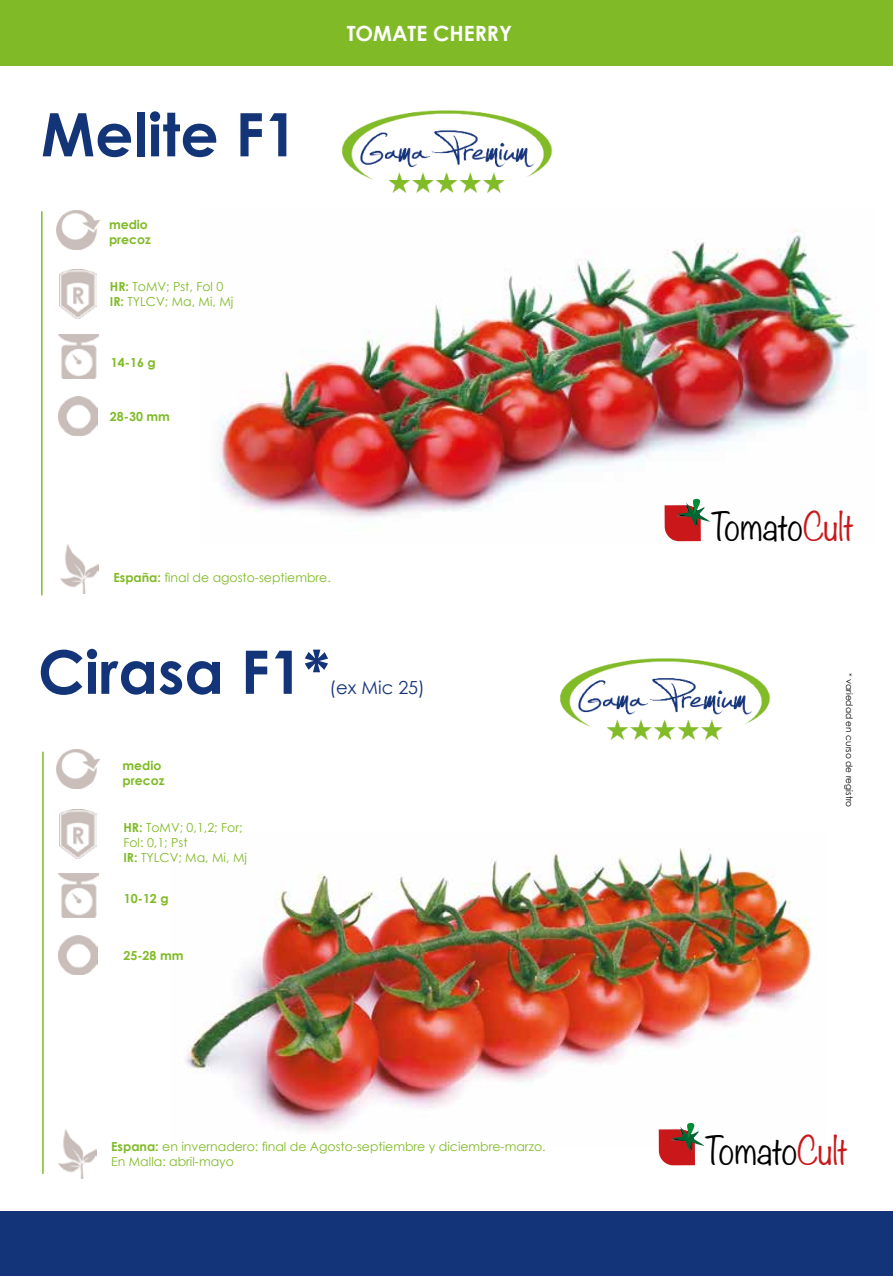
<style>
.page{position:relative;width:893px;height:1276px;background:#fff}
.page>*{position:absolute;margin:0;border:0;box-sizing:border-box;transform-origin:0 0}
.t1{font:700 60px "Century Gothic";color:#133478}
.t2{font:700 60px "Century Gothic";color:#133578}
.t3{font:300 34.35px "Noteworthy";letter-spacing:-.01em;color:#000}
.t4{font:700 22.5px "Century Gothic";color:#fff}
.t5{font:700 21px "Century Gothic";color:#fff}
.t6{font:18px "Century Gothic";color:#133478}
.t7{font:12.45px/15px "Century Gothic";color:#80ba27}
.t8{font:700 12.45px/15px "Century Gothic";color:#80ba27}
.t9{font:9px "Century Gothic";color:#000}
.s1{font-weight:700}
.s2{color:#ca181a}
.s3{font-family:"Minion Pro"}
</style>
<div class="page">
<img style="left:185px;top:848px;width:626px;height:299px">
<img style="left:218px;top:229px;width:639px;height:313px">
<img style="left:57px;top:210px;width:43px;height:40px">
<img style="left:60px;top:270px;width:37px;height:49px">
<img style="left:58px;top:334px;width:40px;height:45px">
<img style="left:59px;top:396px;width:38px;height:39px">
<hr style="left:41px;top:211px;width:2px;height:384px;background:#80ba27">
<img style="left:57px;top:749px;width:43px;height:40px">
<img style="left:60px;top:809px;width:37px;height:49px">
<img style="left:58px;top:873px;width:40px;height:45px">
<img style="left:59px;top:935px;width:38px;height:39px">
<hr style="left:42px;top:751px;width:2px;height:423px;background:#80ba27">
<svg style="left:659px;top:1122px;width:47px;height:43px"></svg>
<svg style="left:665px;top:498px;width:47px;height:43px"></svg>
<img style="left:342px;top:110px;width:211px;height:84px">
<img style="left:560px;top:658px;width:211px;height:83px">
<img style="left:58px;top:1129px;width:39px;height:49px">
<img style="left:61px;top:544px;width:38px;height:49px">
<div style="left:0;top:1211px;width:893px;height:65px;background:#133478"></div>
<div style="left:0;top:0;width:893px;height:66px;background:#80ba27"></div>
<h1 class="t2" style="left:41px;top:97px;width:258px">Melite F1</h1>
<p class="t8" style="left:109px;top:217px;width:43px">medio precoz</p>
<p class="t7" style="left:110px;top:279px;width:125px"><span class="s1">HR:</span> ToMV; Pst, Fol 0<br><span class="s1">IR:</span> TYLCV; Ma, Mi, Mj</p>
<p class="t8" style="left:111px;top:354px;width:46px">14-16 g</p>
<p class="t8" style="left:110px;top:409px;width:62px">28-30 mm</p>
<h3 class="t4" style="left:358px;top:18px;width:179px">TOMATE CHERRY</h3>
<h3 class="t5" style="left:347px;top:20px;width:167px">TOMATE CHERRY</h3>
<p class="t7" style="left:113px;top:570px;width:219px"><span class="s1">España:</span> final de agosto-septiembre.</p>
<h1 class="t1" style="left:38px;top:634px;width:293px">Cirasa F1*</h1>
<h3 class="t6" style="left:330px;top:675px;width:97px">(ex Mic 25)</h3>
<p class="t8" style="left:123px;top:757px;width:43px">medio precoz</p>
<p class="t7" style="left:123px;top:820px;width:125px"><span class="s1">HR:</span> ToMV; 0,1,2; For;<br>Fol: 0,1; Pst<br><span class="s1">IR:</span> TYLCV; Ma, Mi, Mj</p>
<p class="t8" style="left:124px;top:890px;width:46px">10-12 g</p>
<p class="t8" style="left:123px;top:947px;width:62px">25-28 mm</p>
<p class="t7" style="left:111px;top:1138px;width:436px"><span class="s1">Espana:</span> en invernadero: final de Agosto-septiembre y diciembre-marzo.<br>En Malla: abril-mayo</p>
<h2 class="t3" style="left:710px;top:496px;width:145px">Tomato<span class="s2">Cult</span></h2>
<p class="t9" style="left:856px;top:673px;width:135px;rotate:90deg"><span class="s3">*</span> variedad en curso de registro</p>
<h2 class="t3" style="left:705px;top:1120px;width:145px">Tomato<span class="s2">Cult</span></h2>
</div>
